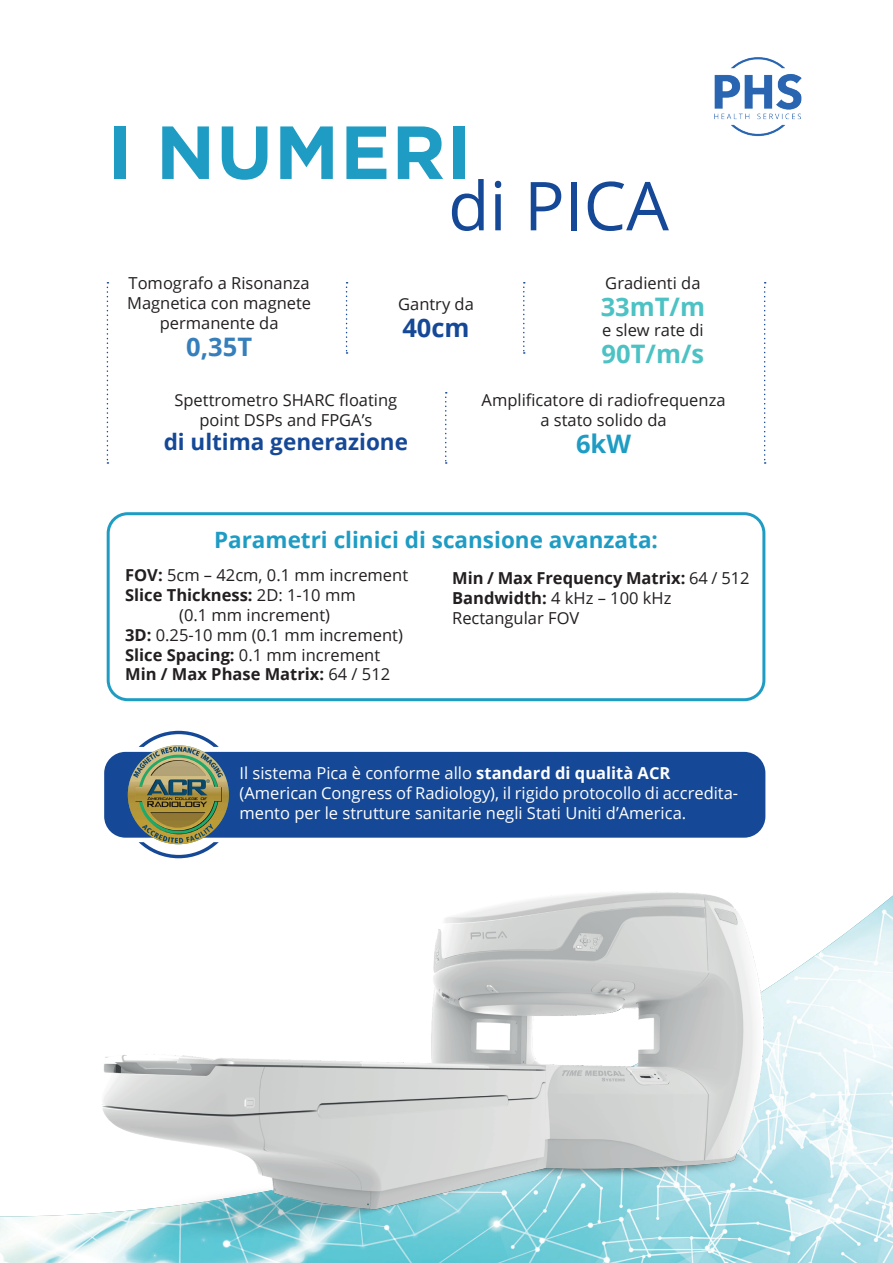
<style>
.page{position:relative;width:893px;height:1263px;background:#fff}
.page>*{position:absolute;margin:0;border:0;box-sizing:border-box;transform-origin:0 0}
.t1{font:700 75px "Gotham";letter-spacing:.015em;color:#1f9cc4}
.t2{font:67.5px "Open Sans";color:#154896}
.t3{font:700 25.5px "Open Sans";color:#4dc2c4}
.t4{font:700 25.5px "Open Sans";color:#357fbc}
.t5{font:700 25.5px "Open Sans";color:#154896}
.t6{font:700 25.5px "Open Sans";color:#1f9cc4}
.t7{font:700 22.5px "Open Sans";color:#1f9cc4}
.t8{font:700 22.5px "Open Sans";color:#154896}
.t9{font:16.5px/19.8px "Open Sans";color:#231f20;text-align:center}
.t10{font:16.5px/19.8px "Open Sans";color:#fff}
.t11{font:700 16.5px/19.8px "Open Sans";color:#231f20}
.s1{font-weight:700}
.s2{font-weight:400}
</style>
<div class="page">
<img style="left:0;top:895px;width:893px;height:368px">
<img style="left:714px;top:57px;width:88px;height:80px">
<img style="left:66px;top:891px;width:708px;height:372px">
<div style="left:104px;top:752px;width:661px;height:86px;background:#154896;border-radius:21px"></div>
<svg style="left:141px;top:731px;width:76px;height:14px"></svg>
<svg style="left:140px;top:844px;width:77px;height:14px"></svg>
<div style="left:107px;top:512px;width:658px;height:189px;border:3px solid #1f9cc4;border-radius:20px"></div>
<svg style="left:346px;top:282px;width:2px;height:72px"></svg>
<svg style="left:523px;top:282px;width:2px;height:72px"></svg>
<svg style="left:764px;top:282px;width:2px;height:182px"></svg>
<svg style="left:107px;top:282px;width:1px;height:182px"></svg>
<svg style="left:445px;top:392px;width:2px;height:72px"></svg>
<img style="left:128px;top:745px;width:101px;height:99px">
<h1 class="t1" style="left:107px;top:109px;width:366px">I NUMERI</h1>
<h2 class="t2" style="left:448px;top:160px;width:222px">di PICA</h2>
<p class="t9" style="left:127px;top:273px;width:186px">Tomografo a Risonanza<br>Magnetica con magnete permanente da</p>
<h3 class="t4" style="left:186px;top:328px;width:67px">0,35T</h3>
<p class="t9" style="left:174px;top:390px;width:224px">Spettrometro SHARC floating point DSPs and FPGA’s</p>
<h3 class="t8" style="left:164px;top:426px;width:246px">di ultima generazione</h3>
<p class="t9" style="left:398px;top:293px;width:77px">Gantry da</p>
<h3 class="t5" style="left:402px;top:309px;width:69px">40cm</h3>
<p class="t9" style="left:605px;top:273px;width:97px">Gradienti da</p>
<h3 class="t3" style="left:601px;top:289px;width:106px">33mT/m</h3>
<p class="t9" style="left:602px;top:319px;width:103px">e slew rate di</p>
<h3 class="t3" style="left:602px;top:336px;width:104px">90T/m/s</h3>
<p class="t9" style="left:482px;top:390px;width:245px">Amplificatore di radiofrequenza a stato solido da</p>
<h3 class="t6" style="left:576px;top:426px;width:57px">6kW</h3>
<h3 class="t7" style="left:214px;top:524px;width:445px">Parametri clinici di scansione avanzata:</h3>
<p class="t9" style="left:125px;top:565px;width:285px"><span class="s1">FOV:</span> 5cm – 42cm, 0.1 mm increment</p>
<p class="t11" style="left:125px;top:585px;width:232px">Slice Thickness: <span class="s2">2D: 1-10 mm</span></p>
<p class="t9" style="left:179px;top:605px;width:153px">(0.1 mm increment)</p>
<p class="t9" style="left:125px;top:624px;width:279px"><span class="s1">3D:</span> 0.25-10 mm (0.1 mm increment)</p>
<p class="t9" style="left:125px;top:644px;width:257px"><span class="s1">Slice Spacing:</span> 0.1 mm increment</p>
<p class="t11" style="left:125px;top:664px;width:267px">Min / Max Phase Matrix: <span class="s2">64 / 512</span></p>
<p class="t11" style="left:452px;top:568px;width:299px">Min / Max Frequency Matrix: <span class="s2">64 / 512<br></span>Bandwidth: <span class="s2">4 kHz – 100 kHz<br>Rectangular FOV</span></p>
<p class="t10" style="left:240px;top:763px;width:500px">Il sistema Pica è conforme allo <span class="s1">standard di qualità ACR </span>(American Congress of Radiology), il rigido protocollo di accredita&shy;mento per le strutture sanitarie negli Stati Uniti d’America.</p>
</div>
